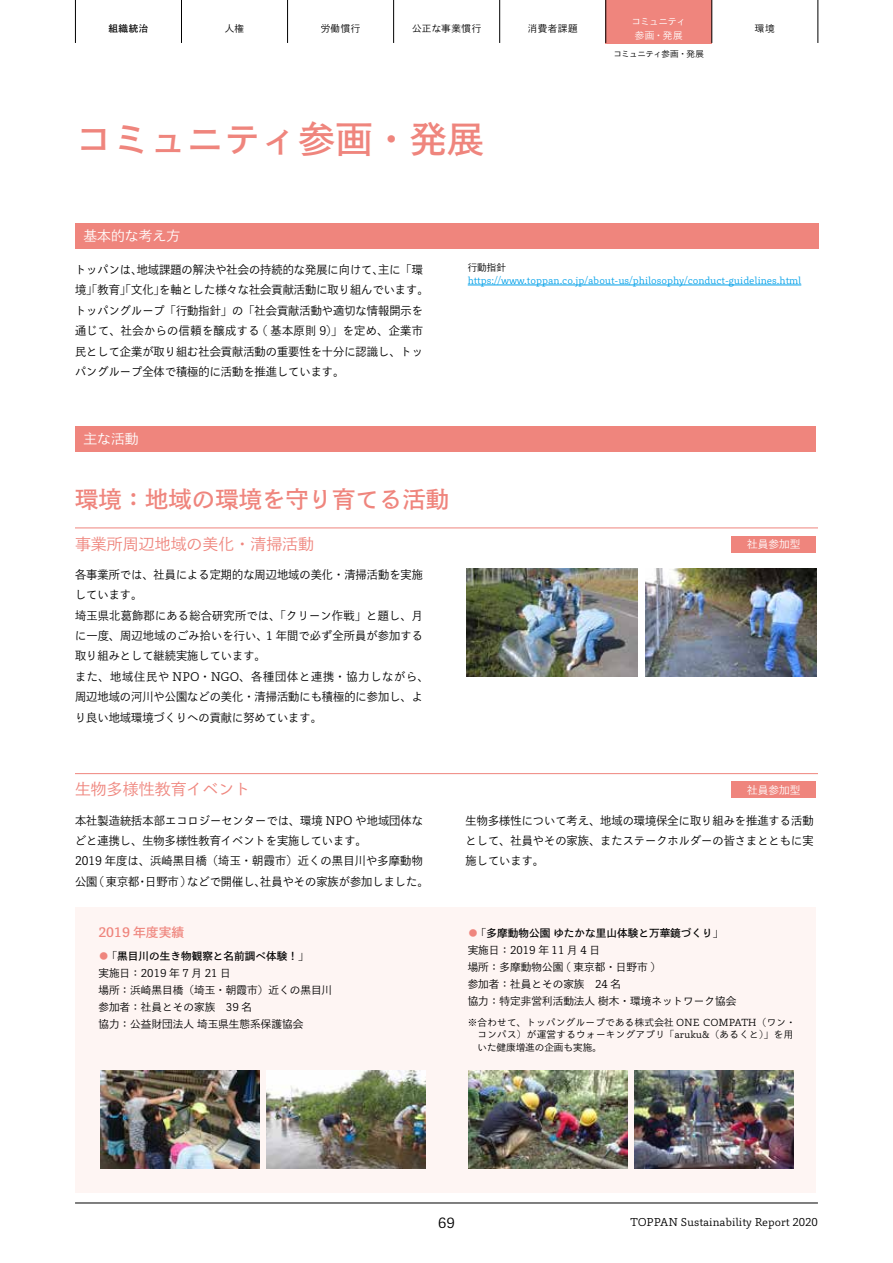
<style>
.page{position:relative;width:893px;height:1263px;background:#fff}
.page>*{position:absolute;margin:0;border:0;box-sizing:border-box;transform-origin:0 0}
.t1{font:37.2px "Toppan Bunkyu Gothic Pr 6 N DB";color:#ef857d}
.t2{font:23.4px "Toppan Bunkyu Gothic Pr 6 N DB";color:#ef857d}
.t3{font:15.9px "Toppan Bunkyu Gothic Pr 6 N";color:#ef857d}
.t4{font:13.8px "Toppan Bunkyu Gothic Pr 6 N";color:#fff}
.t5{font:13.8px "Toppan Bunkyu Gothic Pr 6 N";color:#000}
.t6{font:12.75px "Toppan Bunkyu Gothic Pr 6 N DB";color:#ef857d}
.t7{font:11.7px/20.4px "Toppan Bunkyu Gothic Pr 6 N";color:#000;scale:.96 1}
.t8{font:10.65px/17px "Toppan Bunkyu Gothic Pr 6 N";color:#000}
.t9{font:10.65px "Toppan Bunkyu Gothic Pr 6 N DB";color:#000}
.t10{font:10.65px "Toppan Bunkyu Gothic Pr 6 N";color:#fff}
.t11{font:9.6px/12.8px "Toppan Bunkyu Gothic Pr 6 N";letter-spacing:.03em;color:#000}
.t12{font:9.6px "Toppan Bunkyu Gothic Pr 6 N";color:#00a0e9}
.t13{font:9.6px/13.8px "Toppan Bunkyu Gothic Pr 6 N";letter-spacing:-.06em;color:#fff;text-align:center}
.t14{font:9.6px "Toppan Bunkyu Gothic Pr 6 N DB";color:#000}
.t15{font:8.55px "Toppan Bunkyu Gothic Pr 6 N";letter-spacing:-.055em;color:#000}
.s1{color:#ef857d}
</style>
<div class="page">
<div style="left:605px;top:0;width:107px;height:43px;background:#ef857d"></div>
<div style="left:75px;top:223px;width:743px;height:25px;background:#ef857d"></div>
<hr style="left:468px;top:285px;width:333px;height:1px;background:#00a0e9">
<hr style="left:75px;top:527px;width:743px;height:1px;background:#ef857d">
<hr style="left:75px;top:773px;width:743px;height:1px;background:#ef857d">
<div style="left:75px;top:426px;width:741px;height:26px;background:#ef857d"></div>
<div style="left:75px;top:907px;width:741px;height:286px;background:#fef5f3"></div>
<img style="left:469px;top:1070px;width:158px;height:98px">
<img style="left:101px;top:1070px;width:159px;height:98px">
<img style="left:466px;top:568px;width:172px;height:109px">
<img style="left:645px;top:568px;width:172px;height:109px">
<img style="left:634px;top:1070px;width:159px;height:98px">
<img style="left:266px;top:1070px;width:159px;height:98px">
<div style="left:731px;top:536px;width:85px;height:16px;background:#ef857d"></div>
<div style="left:731px;top:781px;width:85px;height:17px;background:#ef857d"></div>
<hr style="left:75px;top:0;width:1px;height:43px;background:#000">
<hr style="left:181px;top:0;width:1px;height:43px;background:#000">
<hr style="left:287px;top:0;width:1px;height:43px;background:#000">
<hr style="left:393px;top:0;width:1px;height:43px;background:#000">
<hr style="left:499px;top:0;width:1px;height:43px;background:#000">
<hr style="left:605px;top:0;width:1px;height:43px;background:#000">
<hr style="left:712px;top:0;width:1px;height:43px;background:#000">
<hr style="left:818px;top:0;width:1px;height:43px;background:#000">
<hr style="left:75px;top:1203px;width:743px;height:1px;background:#000">
<p class="t13" style="left:631px;top:14px;width:56px">コミュニティ参画・発展</p>
<p class="t14" style="left:108px;top:23px;width:42px">組織統治</p>
<p class="t11" style="left:225px;top:22px;width:21px">人権</p>
<p class="t11" style="left:321px;top:22px;width:41px">労働慣行</p>
<p class="t11" style="left:412px;top:22px;width:71px">公正な事業慣行</p>
<p class="t11" style="left:528px;top:22px;width:51px">消費者課題</p>
<p class="t11" style="left:755px;top:22px;width:21px">環境</p>
<p class="t15" style="left:613px;top:49px;width:92px">コミュニティ参画・発展</p>
<h1 class="t1" style="left:75px;top:118px;width:411px">コミュニティ参画・発展</h1>
<p class="t4" style="left:84px;top:228px;width:98px">基本的な考え方</p>
<p class="t7" style="left:75px;top:260px;width:370px">トッパンは、地域課題の解決や社会の持続的な発展に向けて、主に「環境」「教育」「文化」を軸とした様々な社会貢献活動に取り組んでいます。トッパングループ「行動指針」の「社会貢献活動や適切な情報開示を通じて、社会からの信頼を醸成する ( 基本原則 9)」を定め、企業市民として企業が取り組む社会貢献活動の重要性を十分に認識し、トッパングループ全体で積極的に活動を推進しています。</p>
<p class="t11" style="left:468px;top:261px;width:40px">行動指針</p>
<p class="t12" style="left:468px;top:275px;width:335px">https://www.toppan.co.jp/about-us/philosophy/conduct-guidelines.html</p>
<p class="t4" style="left:84px;top:431px;width:57px">主な活動</p>
<h2 class="t2" style="left:75px;top:486px;width:376px">環境：地域の環境を守り育てる活動</h2>
<h3 class="t3" style="left:75px;top:535px;width:241px">事業所周辺地域の美化・清掃活動</h3>
<p class="t7" style="left:75px;top:565px;width:370px">各事業所では、社員による定期的な周辺地域の美化・清掃活動を実施しています。<br>埼玉県北葛飾郡にある総合研究所では、「クリーン作戦」と題し、月に一度、周辺地域のごみ拾いを行い、1 年間で必ず全所員が参加する取り組みとして継続実施しています。<br>また、地域住民や NPO・NGO、各種団体と連携・協力しながら、周辺地域の河川や公園などの美化・清掃活動にも積極的に参加し、より良い地域環境づくりへの貢献に努めています。</p>
<p class="t10" style="left:747px;top:538px;width:55px">社員参加型</p>
<h3 class="t3" style="left:75px;top:781px;width:177px">生物多様性教育イベント</h3>
<p class="t10" style="left:747px;top:784px;width:55px">社員参加型</p>
<p class="t7" style="left:75px;top:810px;width:370px">本社製造統括本部エコロジーセンターでは、環境 NPO や地域団体などと連携し、生物多様性教育イベントを実施しています。<br>2019 年度は、浜崎黒目橋（埼玉・朝霞市）近くの黒目川や多摩動物公園 ( 東京都・日野市 ) などで開催し、社員やその家族が参加しました。</p>
<p class="t7" style="left:466px;top:810px;width:364px;text-align:justify">生物多様性について考え、地域の環境保全に取り組みを推進する活動として、社員やその家族、またステークホルダーの皆さまとともに実施しています。</p>
<p class="t6" style="left:98px;top:925px;width:87px">2019 年度実績</p>
<p class="t9" style="left:98px;top:950px;width:212px"><span class="s1">●</span> 「黒目川の生き物観察と名前調べ体験！」</p>
<p class="t8" style="left:98px;top:965px;width:235px">実施日：2019 年 7 月 21 日<br>場所：浜崎黒目橋（埼玉・朝霞市）近くの黒目川参加者：社員とその家族　39 名<br>協力：公益財団法人 埼玉県生態系保護協会</p>
<p class="t9" style="left:468px;top:927px;width:257px"><span class="s1">●</span> 「多摩動物公園 ゆたかな里山体験と万華鏡づくり」</p>
<p class="t8" style="left:468px;top:942px;width:270px">実施日：2019 年 11 月 4 日<br>場所：多摩動物公園 ( 東京都・日野市 )<br>参加者：社員とその家族　24 名<br>協力：特定非営利活動法人 樹木・環境ネットワーク協会</p>
<p class="t11" style="left:477px;top:1016px;width:320px;text-indent:-10px">※合わせて、トッパングループである株式会社 ONE COMPATH（ワン・コンパス）が運営するウォーキングアプリ「aruku&amp;（あるくと）」を用いた健康増進の企画も実施。</p>
<p class="t5" style="left:438px;top:1215px;width:18px">69</p>
<p class="t8" style="left:631px;top:1214px;width:189px">TOPPAN Sustainability Report 2020</p>
</div>
